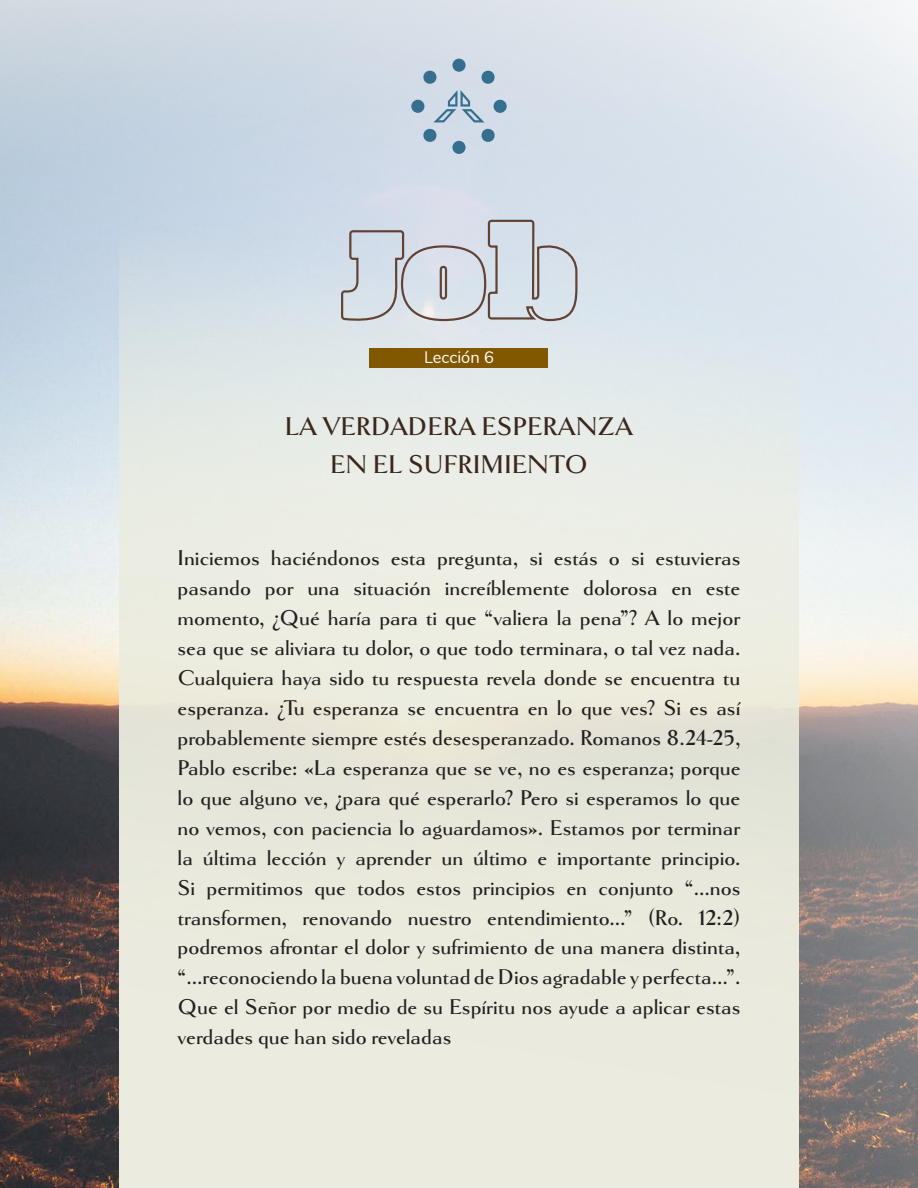
<style>
.page{position:relative;width:918px;height:1188px;background:#fff}
.page>*{position:absolute;margin:0;border:0;box-sizing:border-box;transform-origin:0 0}
.t1{font:700 27px "Goldenbook";color:#3a261b}
.intro{font:700 22.5px/30px "Goldenbook";color:#231f20;text-align:justify}
.General{font:16.5px "Nunito";color:#fff}
</style>
<div class="page">
<img style="left:0;top:0;width:918px;height:1188px">
<div style="left:119px;top:228px;width:680px;height:960px;background:#ebecdf"></div>
<div style="left:370px;top:348px;width:178px;height:20px;background:#815700"></div>
<svg style="left:340px;top:219px;width:239px;height:108px"></svg>
<svg style="left:423px;top:70px;width:14px;height:14px"></svg>
<div style="left:411px;top:100px;width:13px;height:13px;background:#366e8f;border-radius:50%"></div>
<svg style="left:423px;top:128px;width:14px;height:15px"></svg>
<div style="left:452px;top:141px;width:14px;height:13px;background:#366e8f;border-radius:50%"></div>
<svg style="left:481px;top:128px;width:14px;height:15px"></svg>
<div style="left:494px;top:100px;width:13px;height:13px;background:#366e8f;border-radius:50%"></div>
<svg style="left:481px;top:70px;width:14px;height:14px"></svg>
<div style="left:452px;top:59px;width:14px;height:13px;background:#366e8f;border-radius:50%"></div>
<svg style="left:433px;top:90px;width:52px;height:32px;background:#b2c5d5"></svg>
<p class="General" style="left:424px;top:345px;width:71px">Lección 6</p>
<p class="t1" style="left:285px;top:411px;width:350px">LA VERDADERA ESPERANZA</p>
<p class="t1" style="left:330px;top:448px;width:259px">EN EL SUFRIMIENTO</p>
<p class="intro" style="left:178px;top:543px;width:564px">Iniciemos haciéndonos esta pregunta, si estás o si estuvieras pasando por una situación increíblemente dolorosa en este momento, ¿Qué haría para ti que “valiera la pena”? A lo mejor sea que se aliviara tu dolor, o que todo terminara, o tal vez nada.<br>Cualquiera haya sido tu respuesta revela donde se encuentra tu esperanza. ¿Tu esperanza se encuentra en lo que ves? Si es así probablemente siempre estés desesperanzado. Romanos 8.24-25, Pablo escribe: «La esperanza que se ve, no es esperanza; porque lo que alguno ve, ¿para qué esperarlo? Pero si esperamos lo que no vemos, con paciencia lo aguardamos». Estamos por terminar la última lección y aprender un último e importante principio.<br>Si permitimos que todos estos principios en conjunto “…nos transformen, renovando nuestro entendimiento…” (Ro. 12:2) podremos afrontar el dolor y sufrimiento de una manera distinta, “…reconociendo la buena voluntad de Dios agradable y perfecta…”.<br>Que el Señor por medio de su Espíritu nos ayude a aplicar estas verdades que han sido reveladas</p>
</div>
